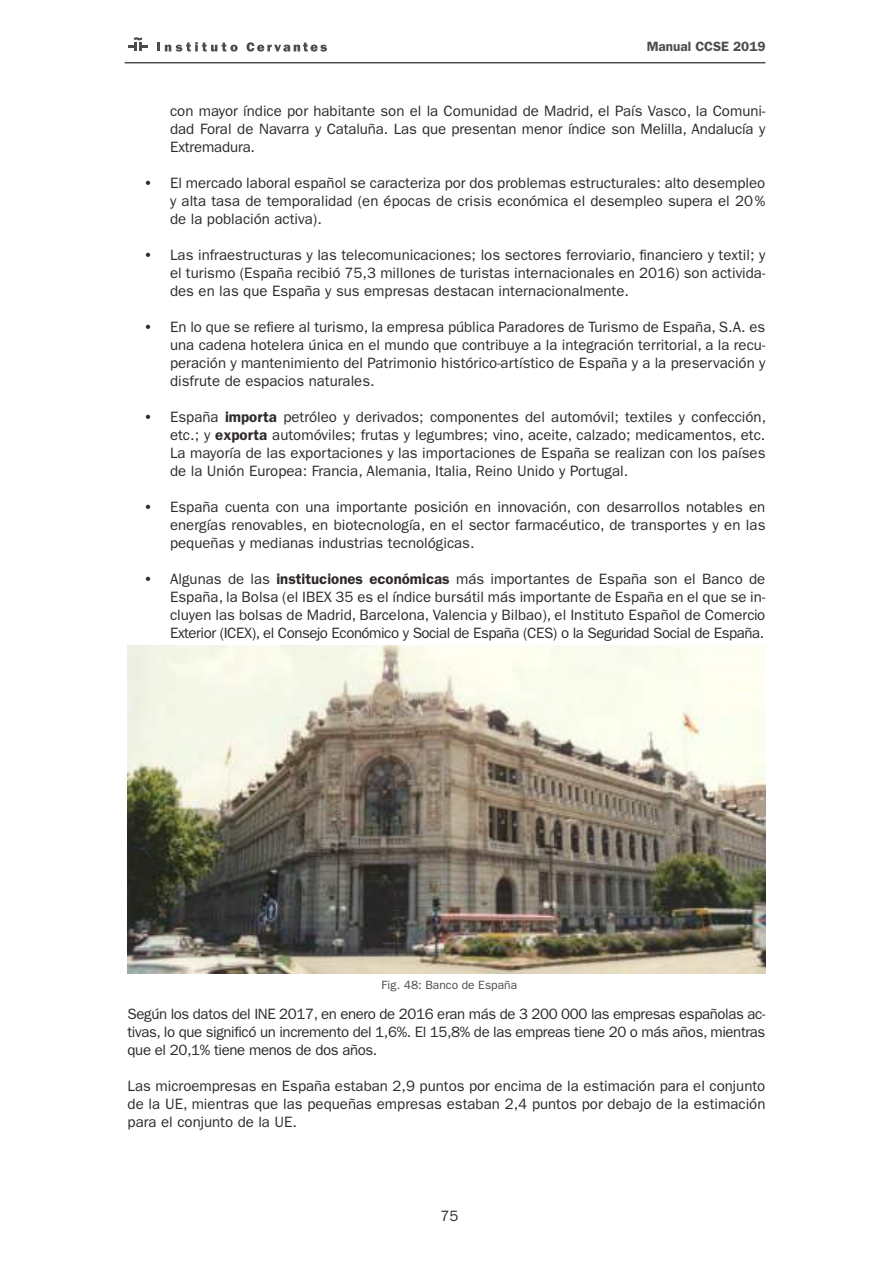
<style>
.page{position:relative;width:893px;height:1263px;background:#fff}
.page>*{position:absolute;margin:0;border:0;box-sizing:border-box;transform-origin:0 0}
.t1{font:15px/18px "ITC Franklin Gothic Std";color:#2e292a;text-align:justify}
.t2{font:600 13.5px "ITC Franklin Gothic Std";color:#4e4b4c}
.t3{font:12px "ITC Franklin Gothic Std";color:#4e4b4c}
.s1{font-family:"Franklin Gothic"}
.s2{font-weight:600}
</style>
<div class="page">
<svg style="left:128px;top:37px;width:20px;height:14px"></svg>
<svg style="left:157px;top:42px;width:81px;height:10px"></svg>
<svg style="left:247px;top:42px;width:80px;height:10px"></svg>
<hr style="left:125px;top:62px;width:640px;height:1px;background:#4e4b4c">
<img style="left:127px;top:646px;width:638px;height:328px">
<p class="t2" style="left:647px;top:38px;width:120px">Manual CCSE 2019</p>
<p class="t1" style="left:170px;top:102px;width:597px">con mayor índice por habitante son el la Comunidad de Madrid, el País Vasco, la Comuni&shy;dad Foral de Navarra y Cataluña. Las que presentan menor índice son Melilla, Andalucía y Extremadura.</p>
<p class="t1" style="left:170px;top:174px;width:597px;text-indent:-27px"><span class="s1">•</span> El mercado laboral español se caracteriza por dos problemas estructurales: alto desempleo y alta tasa de temporalidad (en épocas de crisis económica el desempleo supera el 20% de la población activa).</p>
<p class="t1" style="left:170px;top:246px;width:597px;text-indent:-27px"><span class="s1">•</span> Las infraestructuras y las telecomunicaciones; los sectores ferroviario, financiero y textil; y el turismo (España recibió 75,3 millones de turistas internacionales en 2016) son activida&shy;des en las que España y sus empresas destacan internacionalmente.</p>
<p class="t1" style="left:170px;top:318px;width:597px;text-indent:-27px"><span class="s1">•</span> En lo que se refiere al turismo, la empresa pública Paradores de Turismo de España, S.A. es una cadena hotelera única en el mundo que contribuye a la integración territorial, a la recu&shy;peración y mantenimiento del Patrimonio histórico-artístico de España y a la preservación y disfrute de espacios naturales.</p>
<p class="t1" style="left:170px;top:408px;width:598px;text-indent:-27px"><span class="s1">•</span> España <span class="s2">importa</span> petróleo y derivados; componentes del automóvil; textiles y confección, etc.; y <span class="s2">exporta</span> automóviles; frutas y legumbres; vino, aceite, calzado; medicamentos, etc.<br>La mayoría de las exportaciones y las importaciones de España se realizan con los países de la Unión Europea: Francia, Alemania, Italia, Reino Unido y Portugal.</p>
<p class="t1" style="left:170px;top:498px;width:597px;text-indent:-27px"><span class="s1">•</span> España cuenta con una importante posición en innovación, con desarrollos notables en energías renovables, en biotecnología, en el sector farmacéutico, de transportes y en las pequeñas y medianas industrias tecnológicas.</p>
<p class="t1" style="left:170px;top:570px;width:597px;text-indent:-27px"><span class="s1">•</span> Algunas de las <span class="s2">instituciones económicas</span> más importantes de España son el Banco de España, la Bolsa (el IBEX 35 es el índice bursátil más importante de España en el que se in&shy;cluyen las bolsas de Madrid, Barcelona, Valencia y Bilbao), el Instituto Español de Comercio Exterior (ICEX), el Consejo Económico y Social de España (CES) o la Seguridad Social de España.</p>
<p class="t3" style="left:382px;top:978px;width:137px">Fig. 48: Banco de España</p>
<p class="t1" style="left:128px;top:1005px;width:639px">Según los datos del INE 2017, en enero de 2016 eran más de 3 200 000 las empresas españolas ac&shy;tivas, lo que significó un incremento del 1,6%. El 15,8% de las empreas tiene 20 o más años, mientras que el 20,1% tiene menos de dos años.</p>
<p class="t1" style="left:128px;top:1077px;width:639px">Las microempresas en España estaban 2,9 puntos por encima de la estimación para el conjunto de la UE, mientras que las pequeñas empresas estaban 2,4 puntos por debajo de la estimación para el conjunto de la UE.</p>
<p class="t1" style="left:440px;top:1207px;width:19px">75</p>
</div>
